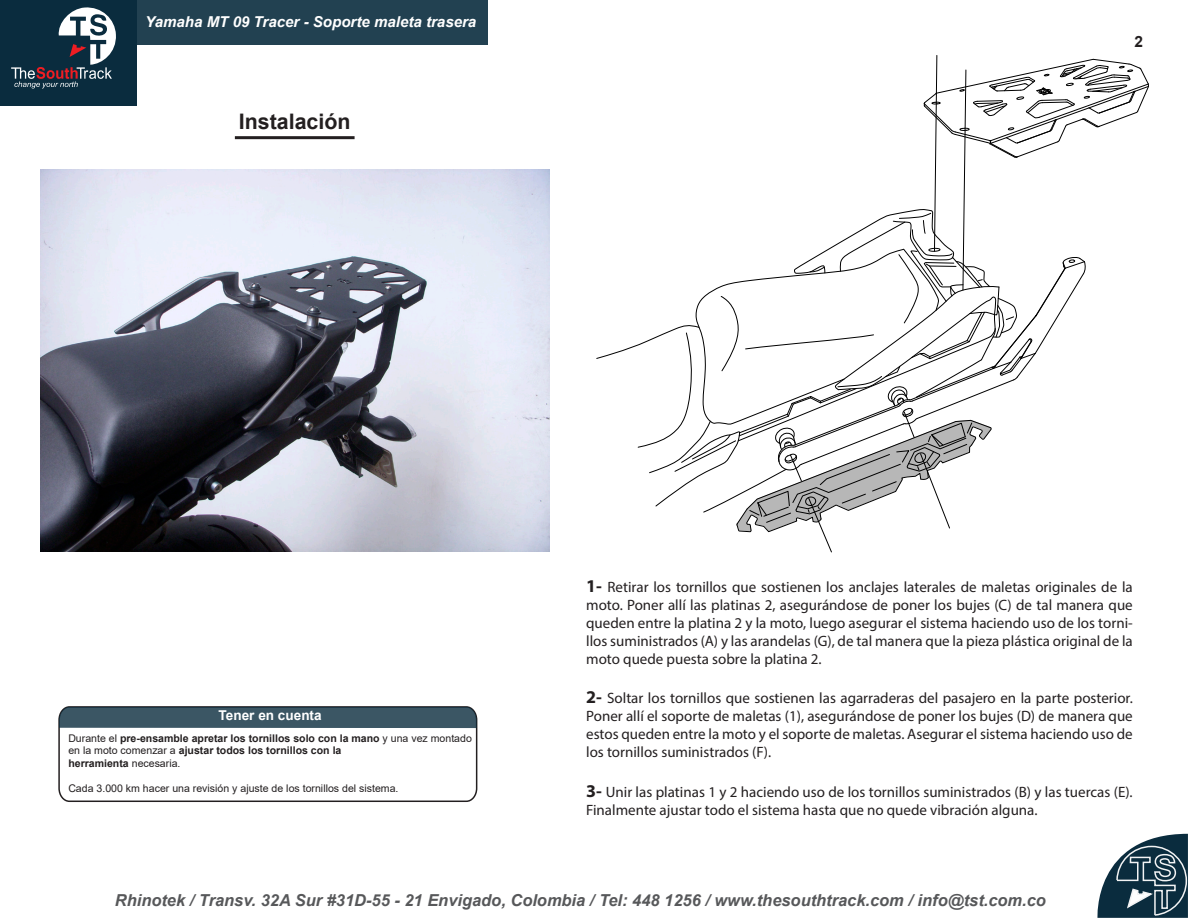
<style>
.page{position:relative;width:1188px;height:918px;background:#fff}
.page>*{position:absolute;margin:0;border:0;box-sizing:border-box;transform-origin:0 0}
.t1{font:700 21.45px "Arial";color:#231f20}
.t2{font:italic 700 16.5px "Arial";color:#57585a}
.t3{font:700 15.45px "Arial";color:#231f20}
.t4{font:15px/18px "Myriad Pro";color:#231f20;text-align:justify}
.t5{font:italic 700 15px "Arial";color:#fff}
.t6{font:700 13.5px "Arial";color:#fff}
.t7{font:700 10.5px/12.8px "Arial";color:#231f20}
.t8{font:10.5px "Arial";color:#231f20}
.s1{font-weight:400}
.s2{font-weight:700;font-size:18px}
</style>
<div class="page">
<svg style="left:1097px;top:834px;width:91px;height:84px"></svg>
<svg style="left:58px;top:706px;width:420px;height:96px"></svg>
<hr style="left:235px;top:136px;width:120px;height:3px;background:#231f20">
<div style="left:137px;top:0;width:351px;height:44px;background:#224151"></div>
<div style="left:0;top:0;width:137px;height:105px;background:#0a2c3e"></div>
<svg style="left:11px;top:7px;width:105px;height:82px"></svg>
<img style="left:40px;top:170px;width:509px;height:382px">
<svg style="left:596px;top:55px;width:553px;height:498px"></svg>
<p class="t5" style="left:145px;top:12px;width:333px">Yamaha MT 09 Tracer - Soporte maleta trasera</p>
<h1 class="t1" style="left:239px;top:107px;width:113px">Instalación</h1>
<p class="t3" style="left:1134px;top:31px;width:10px">2</p>
<p class="t6" style="left:219px;top:706px;width:105px">Tener en cuenta</p>
<p class="t7" style="left:68px;top:732px;width:405px"><span class="s1">Durante el</span> pre-ensamble apretar los tornillos solo con la mano <span class="s1">y una vez montado en la moto comenzar a</span> ajustar todos los tornillos con la<br>herramienta <span class="s1">necesaria.</span></p>
<p class="t8" style="left:68px;top:782px;width:332px">Cada 3.000 km hacer una revisión y ajuste de los tornillos del sistema.</p>
<p class="t4" style="left:586px;top:578px;width:548px"><span class="s2">1-</span> Retirar los tornillos que sostienen los anclajes laterales de maletas originales de la moto. Poner allí las platinas 2, asegurándose de poner los bujes (C) de tal manera que queden entre la platina 2 y la moto, luego asegurar el sistema haciendo uso de los torni&shy;llos suministrados (A) y las arandelas (G), de tal manera que la pieza plástica original de la moto quede puesta sobre la platina 2.</p>
<p class="t4" style="left:586px;top:689px;width:548px"><span class="s2">2-</span> Soltar los tornillos que sostienen las agarraderas del pasajero en la parte posterior.<br>Poner allí el soporte de maletas (1), asegurándose de poner los bujes (D) de manera que estos queden entre la moto y el soporte de maletas. Asegurar el sistema haciendo uso de los tornillos suministrados (F).</p>
<p class="t4" style="left:586px;top:783px;width:548px"><span class="s2">3-</span> Unir las platinas 1 y 2 haciendo uso de los tornillos suministrados (B) y las tuercas (E).<br>Finalmente ajustar todo el sistema hasta que no quede vibración alguna.</p>
<p class="t2" style="left:115px;top:889px;width:933px">Rhinotek / Transv. 32A Sur #31D-55 - 21 Envigado, Colombia / Tel: 448 1256 / www.thesouthtrack.com / info@tst.com.co</p>
</div>
